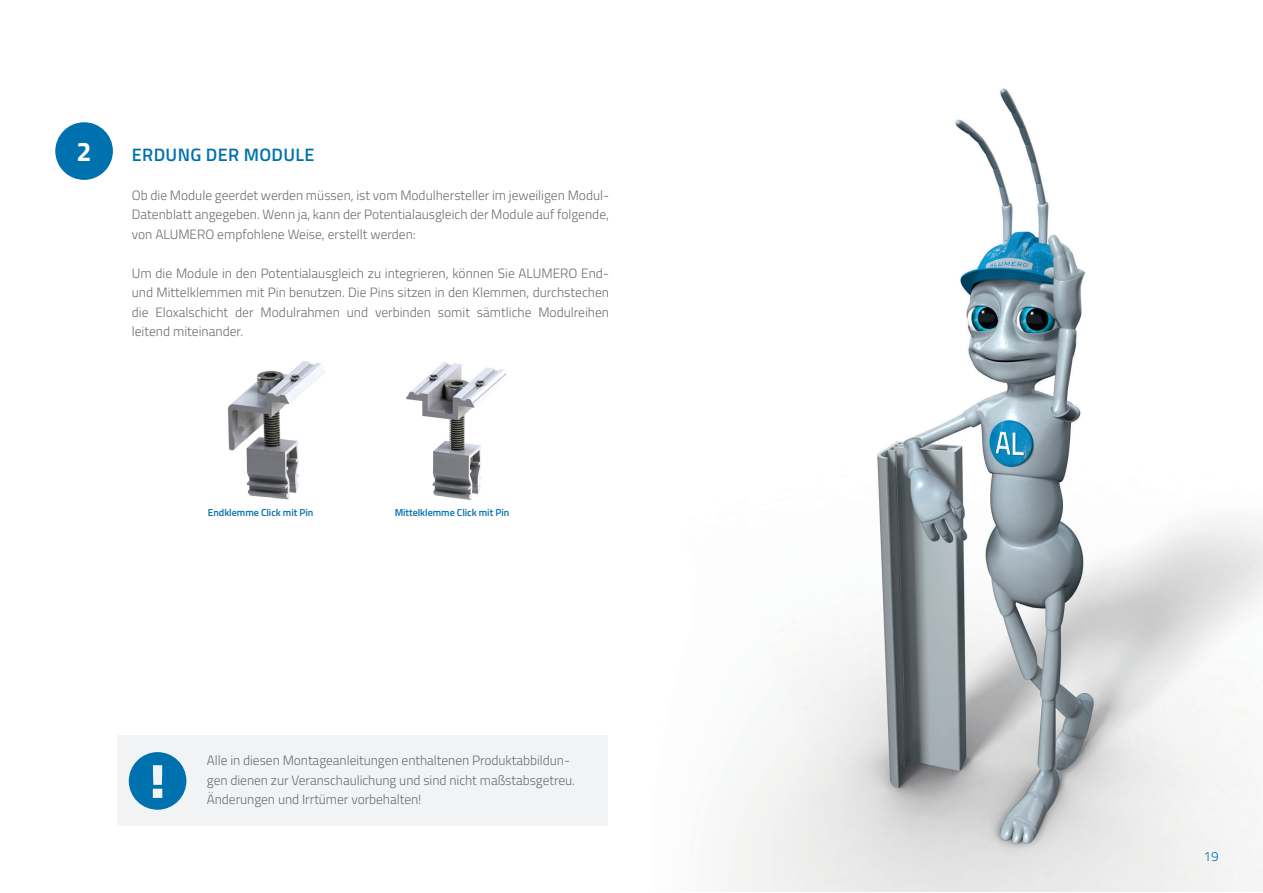
<style>
.page{position:relative;width:1263px;height:893px;background:#fff}
.page>*{position:absolute;margin:0;border:0;box-sizing:border-box;transform-origin:0 0}
.t1{font:700 27px "Titillium";color:#fff}
.t2{font:600 18px "Titillium";letter-spacing:.02em;color:#0071af}
.t3{font:300 13.5px/19.5px "Titillium";color:#6c6d70;text-align:justify}
.t4{font:300 13.5px "Titillium";color:#0071af}
.t5{font:600 10.2px "Titillium";letter-spacing:-.005em;color:#0071af}
</style>
<div class="page">
<div style="left:55px;top:122px;width:58px;height:58px;background:#0071af;border-radius:50%"></div>
<img style="left:227px;top:361px;width:98px;height:139px">
<img style="left:406px;top:362px;width:101px;height:138px">
<div style="left:118px;top:735px;width:490px;height:90px;background:#f2f3f4"></div>
<svg style="left:129px;top:752px;width:58px;height:58px"></svg>
<img style="left:723px;top:88px;width:540px;height:804px">
<h1 class="t1" style="left:77px;top:131px;width:17px">2</h1>
<h2 class="t2" style="left:132px;top:141px;width:182px">Erdung der Module</h2>
<p class="t3" style="left:132px;top:184px;width:479px">Ob die Module geerdet werden müssen, ist vom Modulhersteller im jeweiligen Modul-Datenblatt angegeben. Wenn ja, kann der Potentialausgleich der Module auf folgende, von ALU MERO</p>
<p class="t3" style="left:217px;top:223px;width:200px">empfohlene Weise, erstellt werden:</p>
<p class="t3" style="left:132px;top:262px;width:430px">U m die Module in den Potentialausgleich zu integrieren, können Sie ALU MERO</p>
<p class="t3" style="left:132px;top:262px;width:479px;text-indent:449px">End&shy;und Mittelklemmen mit Pin benutzen. Die Pins sitzen in den Klemmen, durchstechen die Eloxalschicht der Modulrahmen und verbinden somit sämtliche Modulreihen leitend miteinander.</p>
<p class="t5" style="left:208px;top:504px;width:107px">Endklemme Click mit Pin</p>
<p class="t5" style="left:395px;top:504px;width:116px">Mittelklemme Click mit Pin</p>
<p class="t3" style="left:207px;top:750px;width:370px;text-align:left">Alle in diesen Montageanleitungen enthaltenen Produktabbildun&shy;gen dienen zur Veranschaulichung und sind nicht maßstabsgetreu.<br>Änderungen und Irrtümer vorbehalten!</p>
<p class="t4" style="left:1203px;top:847px;width:17px">19</p>
</div>
